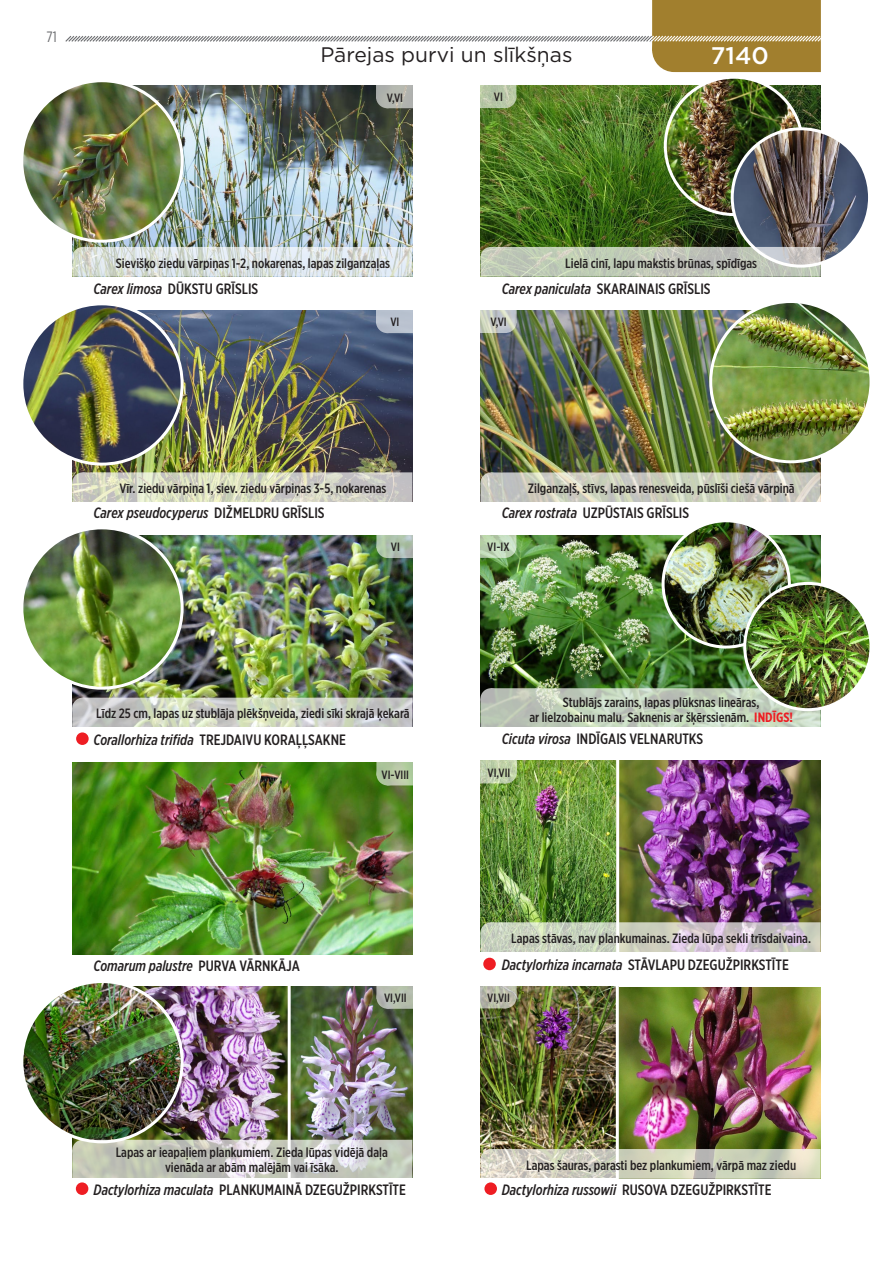
<style>
.page{position:relative;width:893px;height:1263px;background:#fff}
.page>*{position:absolute;margin:0;border:0;box-sizing:border-box;transform-origin:0 0}
.t1{font:500 24px "Gotham";color:#fff}
.t2{font:21px "Gotham";color:#231f20}
.t3{font:italic 500 15px "Gotham X Narrow";color:#231f20}
.t4{font:500 15px "Gotham X Narrow";color:#231f20}
.t5{font:15px "Gotham X Narrow";color:#6c6d70}
.t6{font:500 13.5px "Gotham X Narrow";color:#231f20}
.t7{font:500 12px "Gotham X Narrow";color:#231f20}
.s1{font-style:normal}
.s2{font-weight:700;color:#ee1d23}
</style>
<div class="page">
<img style="left:480px;top:535px;width:341px;height:153px">
<svg style="left:480px;top:688px;width:341px;height:39px;background:#c2d0bc"></svg>
<svg style="left:480px;top:688px;width:21px;height:21px"></svg>
<img style="left:480px;top:986px;width:136px;height:163px">
<img style="left:619px;top:987px;width:202px;height:162px">
<img style="left:72px;top:986px;width:340px;height:154px">
<hr style="left:288px;top:981px;width:3px;height:201px;background:#fff">
<img style="left:480px;top:760px;width:136px;height:162px">
<img style="left:619px;top:760px;width:202px;height:162px">
<img style="left:72px;top:763px;width:340px;height:191px">
<img style="left:72px;top:535px;width:340px;height:163px">
<img style="left:480px;top:310px;width:341px;height:162px">
<img style="left:72px;top:310px;width:340px;height:162px">
<img style="left:480px;top:85px;width:341px;height:162px">
<img style="left:72px;top:85px;width:340px;height:162px">
<svg style="left:65px;top:0;width:756px;height:73px"></svg>
<img style="left:22px;top:81px;width:160px;height:160px;border-radius:80px">
<div style="left:20px;top:79px;width:164px;height:164px;border:3px solid #fff;border-radius:50%"></div>
<img style="left:711px;top:301px;width:160px;height:161px;border-radius:80px">
<div style="left:709px;top:300px;width:163px;height:163px;border:3px solid #fff;border-radius:50%"></div>
<img style="left:665px;top:77px;width:138px;height:138px;border-radius:69px">
<img style="left:732px;top:129px;width:137px;height:137px;border-radius:69px">
<img style="left:22px;top:981px;width:160px;height:161px;border-radius:80px">
<img style="left:22px;top:528px;width:160px;height:160px;border-radius:80px">
<div style="left:20px;top:526px;width:164px;height:164px;border:3px solid #fff;border-radius:50%"></div>
<img style="left:22px;top:304px;width:160px;height:160px;border-radius:80px">
<div style="left:20px;top:302px;width:164px;height:164px;border:3px solid #fff;border-radius:50%"></div>
<div style="left:76px;top:732px;width:13px;height:13px;background:#ee1d23;border-radius:50%"></div>
<div style="left:483px;top:958px;width:13px;height:12px;background:#ee1d23;border-radius:50%"></div>
<div style="left:76px;top:1182px;width:12px;height:13px;background:#ee1d23;border-radius:50%"></div>
<div style="left:484px;top:1182px;width:13px;height:13px;background:#ee1d23;border-radius:50%"></div>
<svg style="left:72px;top:247px;width:340px;height:30px;background:#d7dedd"></svg>
<svg style="left:72px;top:247px;width:21px;height:21px"></svg>
<svg style="left:480px;top:247px;width:341px;height:30px;background:#c0c7b8"></svg>
<svg style="left:480px;top:247px;width:21px;height:21px"></svg>
<svg style="left:72px;top:472px;width:340px;height:30px;background:#d2d3c1"></svg>
<svg style="left:72px;top:472px;width:21px;height:21px"></svg>
<svg style="left:480px;top:472px;width:341px;height:30px;background:#cacbbc"></svg>
<svg style="left:480px;top:472px;width:21px;height:21px"></svg>
<svg style="left:72px;top:698px;width:340px;height:29px;background:#cdd1c5"></svg>
<svg style="left:72px;top:698px;width:21px;height:21px"></svg>
<svg style="left:480px;top:922px;width:341px;height:30px;background:#cccbc4"></svg>
<svg style="left:480px;top:922px;width:21px;height:21px"></svg>
<svg style="left:72px;top:1140px;width:340px;height:38px;background:#cbcdc5"></svg>
<div style="left:72px;top:1140px;width:21px;height:21px;background:#cbcfb7;border-radius:50%"></div>
<svg style="left:480px;top:1149px;width:341px;height:30px;background:#d1d2bf"></svg>
<svg style="left:480px;top:1149px;width:21px;height:21px"></svg>
<svg style="left:376px;top:986px;width:37px;height:23px"></svg>
<svg style="left:376px;top:986px;width:23px;height:23px"></svg>
<svg style="left:376px;top:762px;width:37px;height:23px"></svg>
<svg style="left:376px;top:763px;width:23px;height:22px"></svg>
<svg style="left:376px;top:535px;width:37px;height:23px"></svg>
<svg style="left:376px;top:536px;width:23px;height:22px"></svg>
<svg style="left:376px;top:310px;width:37px;height:23px"></svg>
<div style="left:376px;top:311px;width:22px;height:22px;background:#b7c1ce;border-radius:50%"></div>
<svg style="left:376px;top:85px;width:37px;height:23px"></svg>
<div style="left:376px;top:86px;width:22px;height:22px;background:#b2b5ad;border-radius:50%"></div>
<svg style="left:480px;top:986px;width:37px;height:22px"></svg>
<svg style="left:494px;top:986px;width:23px;height:22px"></svg>
<svg style="left:480px;top:760px;width:37px;height:23px"></svg>
<svg style="left:495px;top:761px;width:22px;height:22px"></svg>
<svg style="left:480px;top:535px;width:36px;height:23px"></svg>
<svg style="left:494px;top:535px;width:22px;height:23px"></svg>
<svg style="left:480px;top:310px;width:37px;height:23px"></svg>
<svg style="left:494px;top:311px;width:23px;height:22px"></svg>
<svg style="left:480px;top:85px;width:36px;height:23px"></svg>
<svg style="left:494px;top:86px;width:22px;height:22px"></svg>
<img style="left:663px;top:521px;width:126px;height:126px;border-radius:63px">
<div style="left:662px;top:519px;width:129px;height:129px;border:3px solid #fff;border-radius:50%"></div>
<img style="left:745px;top:583px;width:126px;height:127px;border-radius:63px">
<div style="left:743px;top:582px;width:129px;height:129px;border:3px solid #fff;border-radius:50%"></div>
<p class="t5" style="left:47px;top:27px;width:12px">71</p>
<p class="t2" style="left:320px;top:41px;width:254px">Pārejas purvi un slīkšņas</p>
<p class="t1" style="left:711px;top:40px;width:60px">7140</p>
<p class="t7" style="left:387px;top:90px;width:18px">V,VI</p>
<p class="t7" style="left:494px;top:90px;width:11px">VI</p>
<p class="t6" style="left:116px;top:255px;width:276px">Sievišķo ziedu vārpiņas 1-2, nokarenas, lapas zilganzaļas</p>
<p class="t6" style="left:565px;top:255px;width:193px">Lielā cinī, lapu makstis brūnas, spīdīgas</p>
<p class="t3" style="left:93px;top:279px;width:99px">Carex limosa <span class="s1">Dūkstu</span></p>
<p class="t4" style="left:216px;top:279px;width:7px">grīslis</p>
<p class="t7" style="left:390px;top:315px;width:11px">VI</p>
<p class="t3" style="left:502px;top:279px;width:110px">Carex paniculata <span class="s1">Skarainais</span></p>
<p class="t4" style="left:668px;top:279px;width:7px">grīslis</p>
<p class="t7" style="left:490px;top:315px;width:18px">V,VI</p>
<p class="t6" style="left:120px;top:480px;width:268px">Vīr. ziedu vārpiņa 1, siev. ziedu vārpiņas 3-5, nokarenas</p>
<p class="t6" style="left:528px;top:480px;width:268px">Zilganzaļš, stīvs, lapas renesveida, pūslīši ciešā vārpiņā</p>
<p class="t3" style="left:93px;top:504px;width:137px">Carex pseudocyperus <span class="s1">Dižmeldru</span></p>
<p class="t4" style="left:282px;top:504px;width:7px">grīslis</p>
<p class="t3" style="left:502px;top:504px;width:119px">Carex rostrata <span class="s1">Uzp ūstais</span></p>
<p class="t4" style="left:647px;top:504px;width:7px">grīslis</p>
<p class="t7" style="left:391px;top:540px;width:11px">VI</p>
<p class="t7" style="left:487px;top:540px;width:24px">VI-IX</p>
<p class="t6" style="left:96px;top:705px;width:315px">Līdz 25 cm, lapas uz stublāja plēkšņveida, ziedi sīki skrajā ķekarā</p>
<p class="t6" style="left:563px;top:694px;width:198px">Stublājs zarains, lapas plūksnas lineāras,</p>
<p class="t6" style="left:529px;top:709px;width:265px">ar lielzobainu malu. Saknenis ar šķērssienām. <span class="s2">INDĪGS!</span></p>
<p class="t3" style="left:93px;top:730px;width:121px">Corallorhiza trifida <span class="s1">Trejdaivu</span></p>
<p class="t4" style="left:264px;top:730px;width:9px">koraļļsakne</p>
<p class="t3" style="left:502px;top:730px;width:86px">Cicuta virosa <span class="s1">Indīgais</span></p>
<p class="t4" style="left:629px;top:730px;width:9px">velnarutks</p>
<p class="t7" style="left:382px;top:767px;width:29px">VI-VIII</p>
<p class="t7" style="left:488px;top:765px;width:24px">VI,VII</p>
<p class="t6" style="left:511px;top:930px;width:301px">Lapas stāvas, nav plankumainas. Zieda lūpa sekli trīsdaivaina.</p>
<p class="t3" style="left:93px;top:956px;width:121px">Comarum palustre <span class="s1">Purva</span></p>
<p class="t4" style="left:239px;top:956px;width:9px">vārnkāja</p>
<p class="t3" style="left:502px;top:956px;width:141px">Dactylorhiza incarnata <span class="s1">Stāvlapu</span></p>
<p class="t4" style="left:688px;top:956px;width:8px">dzegužpirkstīte</p>
<p class="t7" style="left:384px;top:991px;width:24px">VI,VII</p>
<p class="t7" style="left:487px;top:990px;width:24px">VI,VII</p>
<p class="t6" style="left:116px;top:1144px;width:274px">Lapas ar ieapaļiem plankumiem. Zieda lūpas vidējā daļa</p>
<p class="t6" style="left:165px;top:1159px;width:175px">vienāda ar abām malējām vai īsāka.</p>
<p class="t6" style="left:526px;top:1157px;width:271px">Lapas šauras, parasti bez plankumiem, vārpā maz ziedu</p>
<p class="t3" style="left:93px;top:1181px;width:142px">Dactylorhiza maculata <span class="s1">Plankumainā</span></p>
<p class="t4" style="left:305px;top:1181px;width:8px">dzegužpirkstīte</p>
<p class="t3" style="left:502px;top:1180px;width:137px">Dactylorhiza russowii <span class="s1">Rusova</span></p>
<p class="t4" style="left:671px;top:1180px;width:8px">dzegužpirkstīte</p>
</div>
